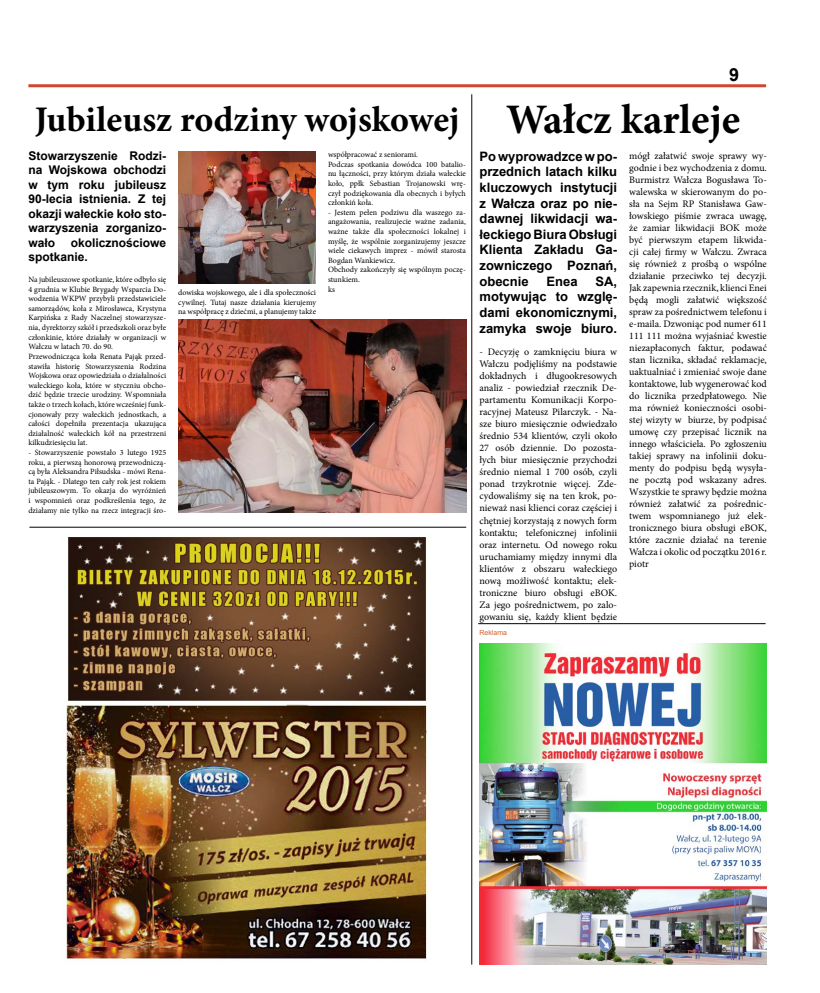
<style>
.page{position:relative;width:820px;height:993px;background:#fff}
.page>*{position:absolute;margin:0;border:0;box-sizing:border-box;transform-origin:0 0}
.t1{font:700 42px "Minion Pro";color:#000}
.t2{font:700 36px "Minion Pro";color:#000}
.t3{font:700 18px "Arial";color:#000}
.t4{font:700 13px/15.6px "Arial";color:#000;text-align:justify}
.t5{font:700 12px/14.4px "Arial";color:#000;text-align:justify}
.t6{font:10px/12px "Minion Pro";color:#000;text-align:justify}
.t7{font:8px/9.6px "Minion Pro";color:#000}
.t8{font:7px "Arial";color:#d36130}
</style>
<div class="page">
<hr style="left:28px;top:84px;width:737px;height:3px;background:#d0472f">
<hr style="left:471px;top:94px;width:1px;height:870px;background:#1a0300">
<hr style="left:29px;top:526px;width:437px;height:1px;background:#000">
<hr style="left:478px;top:623px;width:287px;height:1px;background:#000">
<img style="left:178px;top:151px;width:137px;height:132px">
<img style="left:479px;top:643px;width:286px;height:321px">
<img style="left:178px;top:319px;width:288px;height:193px">
<img style="left:66px;top:537px;width:361px;height:423px">
<h2 class="t2" style="left:35px;top:94px;width:426px">Jubileusz rodziny wojskowej</h2>
<p class="t5" style="left:28px;top:149px;width:139px">Stowarzyszenie Rodzi&shy;na Wojskowa obchodzi w tym roku jubileusz 90-lecia istnienia. Z tej okazji wałeckie koło sto&shy;warzyszenia zorganizo&shy;wało</p>
<p class="t7" style="left:328px;top:150px;width:139px">współpracować z seniorami.<br>Podczas spotkania dowódca 100 batalio&shy;nu łączności, przy którym działa wałeckie koło, ppłk Sebastian Trojanowski wrę&shy;czył podziękowania dla obecnych i byłych członkiń koła.</p>
<p class="t7" style="left:328px;top:207px;width:139px">- Jestem pełen podziwu dla waszego za&shy;angażowania, realizujecie ważne zadania, ważne także dla społeczności lokalnej i myślę, że wspólnie zorganizujemy jeszcze wiele ciekawych imprez - mówił starosta<br>Bogdan Wankiewicz.<br>Obchody zakończyły się wspólnym poczę&shy;stunkiem.<br>ks</p>
<p class="t5" style="left:28px;top:235px;width:139px;text-indent:42px">okolicznościowe spotkanie.</p>
<p class="t7" style="left:28px;top:275px;width:139px">Na jubileuszowe spotkanie, które odbyło się 4 grudnia w Klubie Brygady Wsparcia Do&shy;wodzenia WKPW przybyli przedstawiciele samorządów, koła z Mirosławca, Krystyna Karpińska z Rady Naczelnej stowarzysze&shy;nia, dyrektorzy szkół i przedszkoli oraz byłe członkinie, które działały w organizacji w Wałczu w latach 70. do 90.<br>Przewodnicząca koła Renata Pająk przed&shy;stawiła historię Stowarzyszenia Rodzina Wojskowa oraz opowiedziała o działalności wałeckiego koła, które w styczniu obcho&shy;dzić będzie trzecie urodziny. Wspomniała także o trzech kołach, które wcześniej funk&shy;cjonowały przy wałeckich jednostkach, a całości dopełniła prezentacja ukazująca działalność wałeckich kół na przestrzeni kilkudziesięciu lat.</p>
<p class="t7" style="left:28px;top:447px;width:139px;text-align:justify">- Stowarzyszenie powstało 3 lutego 1925 roku, a pierwszą honorową przewodniczą&shy;cą była Aleksandra Piłsudska - mówi Rena&shy;ta Pająk. - Dlatego ten cały rok jest rokiem jubileuszowym. To okazja do wyróżnień i wspomnień oraz podkreślenia tego, że działamy nie tylko na rzecz integracji śro-</p>
<p class="t7" style="left:178px;top:288px;width:139px;text-align:justify">dowiska wojskowego, ale i dla społeczności cywilnej. Tutaj nasze działania kierujemy na współpracę z dziećmi, a planujemy także</p>
<h3 class="t3" style="left:729px;top:63px;width:12px">9</h3>
<h1 class="t1" style="left:506px;top:90px;width:235px">Wałcz karleje</h1>
<h3 class="t4" style="left:479px;top:149px;width:139px">Po wyprowadzce w po&shy;przednich latach kilku kluczowych instytucji z Wałcza oraz po nie&shy;dawnej likwidacji wa&shy;łeckiego Biura Obsługi Klienta Zakładu Ga&shy;zowniczego Poznań, obecnie</h3>
<p class="t6" style="left:629px;top:149px;width:139px">mógł załatwić swoje sprawy wy&shy;godnie i bez wychodzenia z domu.<br>Burmistrz Wałcza Bogusława To&shy;walewska w skierowanym do po&shy;sła na Sejm RP Stanisława Gaw&shy;łowskiego piśmie zwraca uwagę, że zamiar likwidacji BOK może być pierwszym etapem likwida&shy;cji całej firmy w Wałczu. Zwraca się również z prośbą o wspólne działanie przeciwko tej decyzji.<br>Jak zapewnia rzecznik, klienci Enei będą mogli załatwić większość spraw za pośrednictwem telefonu i e-maila. Dzwoniąc pod numer 611<br>111 111 można wyjaśniać kwestie niezapłaconych faktur, podawać stan licznika, składać reklamacje, uaktualniać i zmieniać swoje dane kontaktowe, lub wygenerować kod do licznika przedpłatowego. Nie ma również konieczności osobi&shy;stej wizyty w biurze, by podpisać umowę czy przepisać licznik na innego właściciela. Po zgłoszeniu takiej sprawy na infolinii doku&shy;menty do podpisu będą wysyła&shy;ne pocztą pod wskazany adres.<br>Wszystkie te sprawy będzie można również załatwić za pośrednic&shy;twem wspomnianego już elek&shy;tronicznego biura obsługi eBOK, które zacznie działać na terenie Wałcza i okolic od początku 2016 r. piotr</p>
<h3 class="t4" style="left:479px;top:273px;width:139px;text-indent:116px">SA, motywując to wzglę&shy;dami ekonomicznymi, zamyka swoje biuro.</h3>
<p class="t6" style="left:479px;top:346px;width:139px">- Decyzję o zamknięciu biura w Wałczu podjęliśmy na podstawie dokładnych i długookresowych analiz - powiedział rzecznik De&shy;partamentu Komunikacji Korpo&shy;racyjnej Mateusz Pilarczyk. - Na&shy;sze biuro miesięcznie odwiedzało średnio 534 klientów, czyli około 27 osób dziennie. Do pozosta&shy;łych biur miesięcznie przychodzi średnio niemal 1 700 osób, czyli ponad trzykrotnie więcej. Zde&shy;cydowaliśmy się na ten krok, po&shy;nieważ nasi klienci coraz częściej i chętniej korzystają z nowych form kontaktu; telefonicznej infolinii oraz internetu. Od nowego roku uruchamiamy między innymi dla klientów z obszaru wałeckiego nową możliwość kontaktu; elek&shy;troniczne biuro obsługi eBOK.<br>Za jego pośrednictwem, po zalo&shy;gowaniu się, każdy klient będzie</p>
<h3 class="t4" style="left:546px;top:273px;width:33px">Enea</h3>
<p class="t8" style="left:479px;top:628px;width:29px">Reklama</p>
</div>
